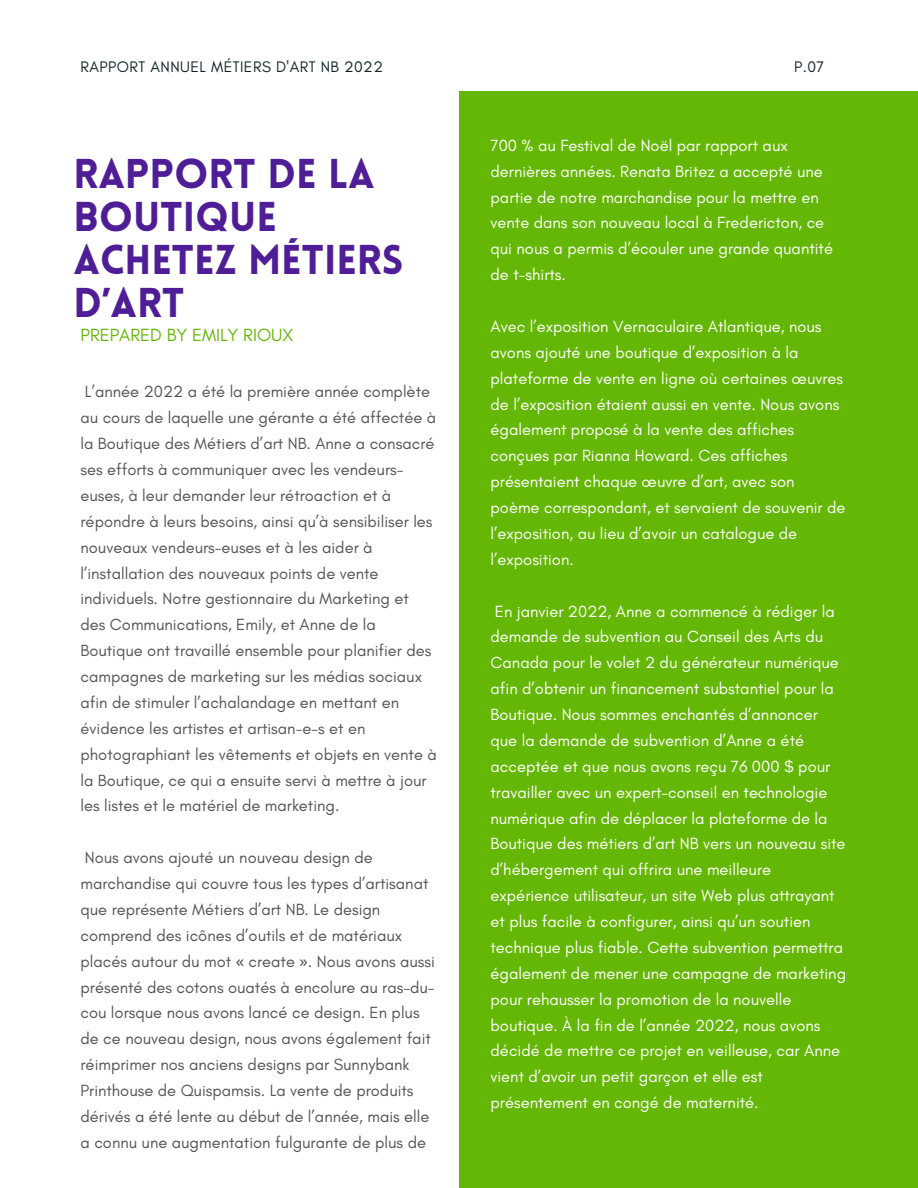
<style>
.page{position:relative;width:918px;height:1188px;background:#fff}
.page>*{position:absolute;margin:0;border:0;box-sizing:border-box;transform-origin:0 0}
.t1{font:900 40.8px/42.8px "Lovelo";color:#4f1e96}
.t2{font:18px "Glacial Indifference";color:#64b704}
.t3{font:16.5px/25.8px "Glacial Indifference";color:#fff}
.t4{font:16.5px/25.8px "Glacial Indifference";color:#545454}
.t5{font:15.6px "Glacial Indifference";letter-spacing:.03em;color:#102226}
.s1{font-family:"Noto Sans"}
</style>
<div class="page">
<div style="left:459px;top:92px;width:459px;height:1096px;background:#64b704"></div>
<p class="t5" style="left:80px;top:58px;width:304px">RAPPORT ANNUEL MÉTIERS D'ART NB 2022</p>
<p class="t5" style="left:794px;top:58px;width:32px">P.07</p>
<p class="t1" style="left:73px;top:157px;width:332px">RAPPORT DE LA<br>BOUTIQUE<br>ACHETEZ MÉTIERS<br>D’ART</p>
<p class="t2" style="left:80px;top:324px;width:214px">PREPARED BY EMILY RIOUX</p>
<p class="t4" style="left:80px;top:379px;width:358px">L’année 2022 a été la première année complète au cours de laquelle une gérante a été affectée à la Boutique des Métiers d’art NB. Anne a consacré ses efforts à communiquer avec les vendeurs&shy;euses, à leur demander leur rétroaction et à répondre à leurs besoins, ainsi qu’à sensibiliser les nouveaux vendeurs-euses et à les aider à l’installation des nouveaux points de vente individuels. Notre gestionnaire du Marketing et des Communications, Emily, et Anne de la Boutique ont travaillé ensemble pour planifier des campagnes de marketing sur les médias sociaux afin de stimuler l’achalandage en mettant en évidence les artistes et artisan-e-s et en photographiant les vêtements et objets en vente à la Boutique, ce qui a ensuite servi à mettre à jour les listes et le matériel de marketing.</p>
<p class="t4" style="left:80px;top:845px;width:356px">Nous avons ajouté un nouveau design de marchandise qui couvre tous les types d’artisanat que représente Métiers d’art NB. Le design comprend des icônes d’outils et de matériaux placés autour du mot <span class="s1">«</span> create <span class="s1">»</span>. Nous avons aussi présenté des cotons ouatés à encolure au ras-du&shy;cou lorsque nous avons lancé ce design. En plus de ce nouveau design, nous avons également fait réimprimer nos anciens designs par Sunnybank Printhouse de Quispamsis. La vente de produits dérivés a été lente au début de l’année, mais elle a connu une augmentation fulgurante de plus de</p>
<p class="t3" style="left:491px;top:132px;width:344px">700 % au Festival de Noël par rapport aux dernières années. Renata Britez a accepté une partie de notre marchandise pour la mettre en vente dans son nouveau local à Fredericton, ce qui nous a permis d’écouler une grande quantité de t-shirts.</p>
<p class="t3" style="left:491px;top:313px;width:356px">Avec l’exposition Vernaculaire Atlantique, nous avons ajouté une boutique d’exposition à la plateforme de vente en ligne où certaines œuvres de l’exposition étaient aussi en vente. Nous avons également proposé à la vente des affiches conçues par Rianna Howard. Ces affiches présentaient chaque œuvre d’art, avec son poème correspondant, et servaient de souvenir de l’exposition, au lieu d’avoir un catalogue de l’exposition.</p>
<p class="t3" style="left:491px;top:598px;width:357px">En janvier 2022, Anne a commencé à rédiger la demande de subvention au Conseil des Arts du Canada pour le volet 2 du générateur numérique afin d’obtenir un financement substantiel pour la Boutique. Nous sommes enchantés d’annoncer que la demande de subvention d’Anne a été acceptée et que nous avons reçu 76 000 $ pour travailler avec un expert-conseil en technologie numérique afin de déplacer la plateforme de la Boutique des métiers d’art NB vers un nouveau site d’hébergement qui offrira une meilleure expérience utilisateur, un site Web plus attrayant et plus facile à configurer, ainsi qu’un soutien technique plus fiable. Cette subvention permettra également de mener une campagne de marketing pour rehausser la promotion de la nouvelle boutique. À la fin de l’année 2022, nous avons décidé de mettre ce projet en veilleuse, car Anne vient d’avoir un petit garçon et elle est présentement en congé de maternité.</p>
</div>
